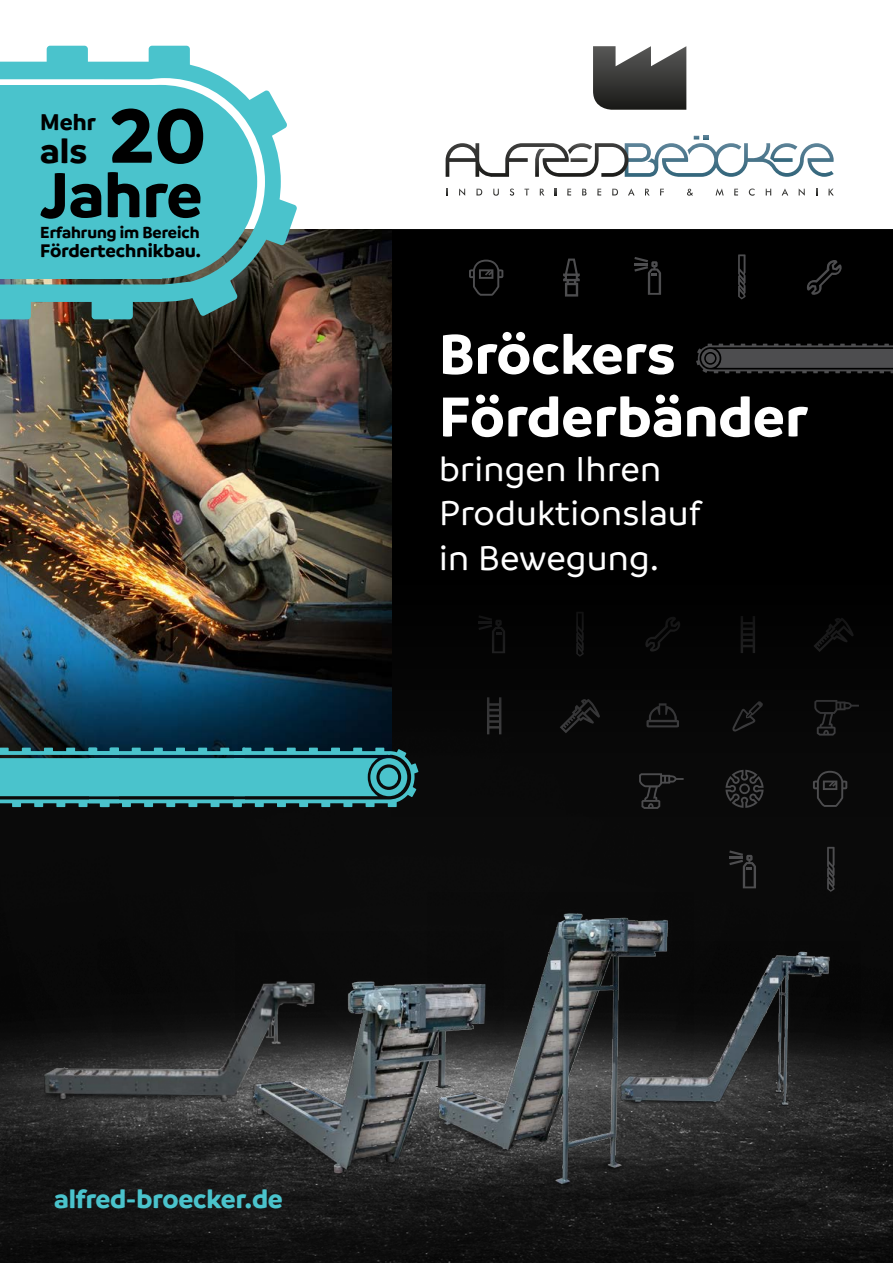
<style>
.page{position:relative;width:893px;height:1263px;background:#fff}
.page>*{position:absolute;margin:0;border:0;box-sizing:border-box;transform-origin:0 0}
.t1{font:700 67.8px "Branding";color:#000}
.t2{font:700 60.15px/62.7px "Branding";letter-spacing:.005em;color:#fff}
.t3{font:700 37.35px "Branding";color:#000}
.t4{font:500 37.05px/44.5px "Branding";letter-spacing:.01em;color:#fff}
.t5{font:700 28.2px "Branding";letter-spacing:-.01em;color:#4ac3cc}
.t6{font:700 24.45px "Branding";color:#000}
.t7{font:700 19.65px "Branding";color:#000}
.t8{font:700 17.4px "Branding";color:#000}
.s1{font-size:81.45px}
</style>
<div class="page">
<img style="left:0;top:807px;width:893px;height:456px">
<svg style="left:729px;top:850px;width:27px;height:38px"></svg>
<svg style="left:827px;top:847px;width:8px;height:45px"></svg>
<div style="left:391px;top:230px;width:502px;height:586px;background:#000"></div>
<img style="left:0;top:230px;width:391px;height:518px">
<svg style="left:0;top:748px;width:418px;height:59px"></svg>
<div style="left:0;top:748px;width:9px;height:5px;background:#4ac3cc"></div>
<div style="left:22px;top:748px;width:9px;height:5px;background:#4ac3cc"></div>
<div style="left:44px;top:748px;width:9px;height:5px;background:#4ac3cc"></div>
<div style="left:66px;top:748px;width:9px;height:5px;background:#4ac3cc"></div>
<div style="left:88px;top:748px;width:9px;height:5px;background:#4ac3cc"></div>
<div style="left:110px;top:748px;width:9px;height:5px;background:#4ac3cc"></div>
<div style="left:101px;top:801px;width:9px;height:6px;background:#4ac3cc"></div>
<div style="left:79px;top:801px;width:8px;height:6px;background:#4ac3cc"></div>
<div style="left:56px;top:801px;width:9px;height:6px;background:#4ac3cc"></div>
<div style="left:34px;top:801px;width:9px;height:6px;background:#4ac3cc"></div>
<div style="left:12px;top:801px;width:9px;height:6px;background:#4ac3cc"></div>
<svg style="left:0;top:62px;width:281px;height:240px;fill:#4ac3cc"></svg>
<div style="left:149px;top:46px;width:41px;height:27px;background:#4ac3cc;border-radius:3px"></div>
<div style="left:47px;top:46px;width:41px;height:27px;background:#4ac3cc;border-radius:3px"></div>
<svg style="left:0;top:293px;width:31px;height:26px"></svg>
<div style="left:92px;top:293px;width:41px;height:26px;background:#4ac3cc;border-radius:3px"></div>
<svg style="left:191px;top:275px;width:47px;height:41px"></svg>
<svg style="left:193px;top:90px;width:104px;height:179px"></svg>
<div style="left:64px;top:85px;width:193px;height:194px;background:#4ac3cc;border-radius:50%"></div>
<div style="left:0;top:85px;width:162px;height:194px;background:#4ac3cc"></div>
<img style="left:5px;top:902px;width:375px;height:273px">
<img style="left:694px;top:941px;width:166px;height:186px">
<img style="left:427px;top:892px;width:267px;height:303px">
<img style="left:235px;top:932px;width:268px;height:245px">
<svg style="left:469px;top:260px;width:34px;height:36px"></svg>
<svg style="left:563px;top:259px;width:17px;height:38px"></svg>
<svg style="left:807px;top:260px;width:35px;height:35px"></svg>
<svg style="left:738px;top:254px;width:7px;height:45px"></svg>
<svg style="left:634px;top:257px;width:27px;height:38px"></svg>
<svg style="left:446px;top:136px;width:388px;height:41px"></svg>
<svg style="left:593px;top:46px;width:93px;height:64px"></svg>
<svg style="left:459px;top:188px;width:6px;height:8px"></svg>
<svg style="left:476px;top:189px;width:6px;height:6px"></svg>
<svg style="left:493px;top:189px;width:6px;height:7px"></svg>
<svg style="left:510px;top:188px;width:4px;height:8px"></svg>
<svg style="left:524px;top:189px;width:5px;height:6px"></svg>
<svg style="left:540px;top:189px;width:4px;height:6px"></svg>
<svg style="left:567px;top:189px;width:4px;height:6px"></svg>
<svg style="left:582px;top:189px;width:4px;height:6px"></svg>
<svg style="left:597px;top:189px;width:4px;height:6px"></svg>
<svg style="left:612px;top:189px;width:6px;height:6px"></svg>
<svg style="left:628px;top:188px;width:7px;height:7px"></svg>
<svg style="left:645px;top:189px;width:5px;height:6px"></svg>
<svg style="left:660px;top:189px;width:4px;height:6px"></svg>
<svg style="left:687px;top:189px;width:6px;height:7px"></svg>
<svg style="left:716px;top:188px;width:8px;height:8px"></svg>
<svg style="left:734px;top:189px;width:4px;height:6px"></svg>
<svg style="left:749px;top:188px;width:6px;height:8px"></svg>
<svg style="left:766px;top:189px;width:5px;height:6px"></svg>
<svg style="left:782px;top:188px;width:6px;height:7px"></svg>
<svg style="left:799px;top:188px;width:6px;height:8px"></svg>
<svg style="left:828px;top:189px;width:6px;height:6px"></svg>
<svg style="left:696px;top:344px;width:197px;height:29px"></svg>
<p class="t3" style="left:40px;top:129px;width:168px">als <span class="s1">20</span></p>
<h1 class="t1" style="left:40px;top:156px;width:164px">Jahre</h1>
<p class="t8" style="left:40px;top:222px;width:161px">Erfahrung im Bereich</p>
<p class="t7" style="left:40px;top:239px;width:162px">Fördertechnikbau.</p>
<p class="t6" style="left:40px;top:108px;width:57px">Mehr</p>
<h2 class="t2" style="left:439px;top:322px;width:371px">Bröckers<br>Förderbänder</h2>
<p class="t4" style="left:439px;top:447px;width:263px">bringen Ihren<br>Produktionslauf in Bewegung.</p>
<p class="t5" style="left:54px;top:1182px;width:230px">alfred-broecker.de</p>
</div>
